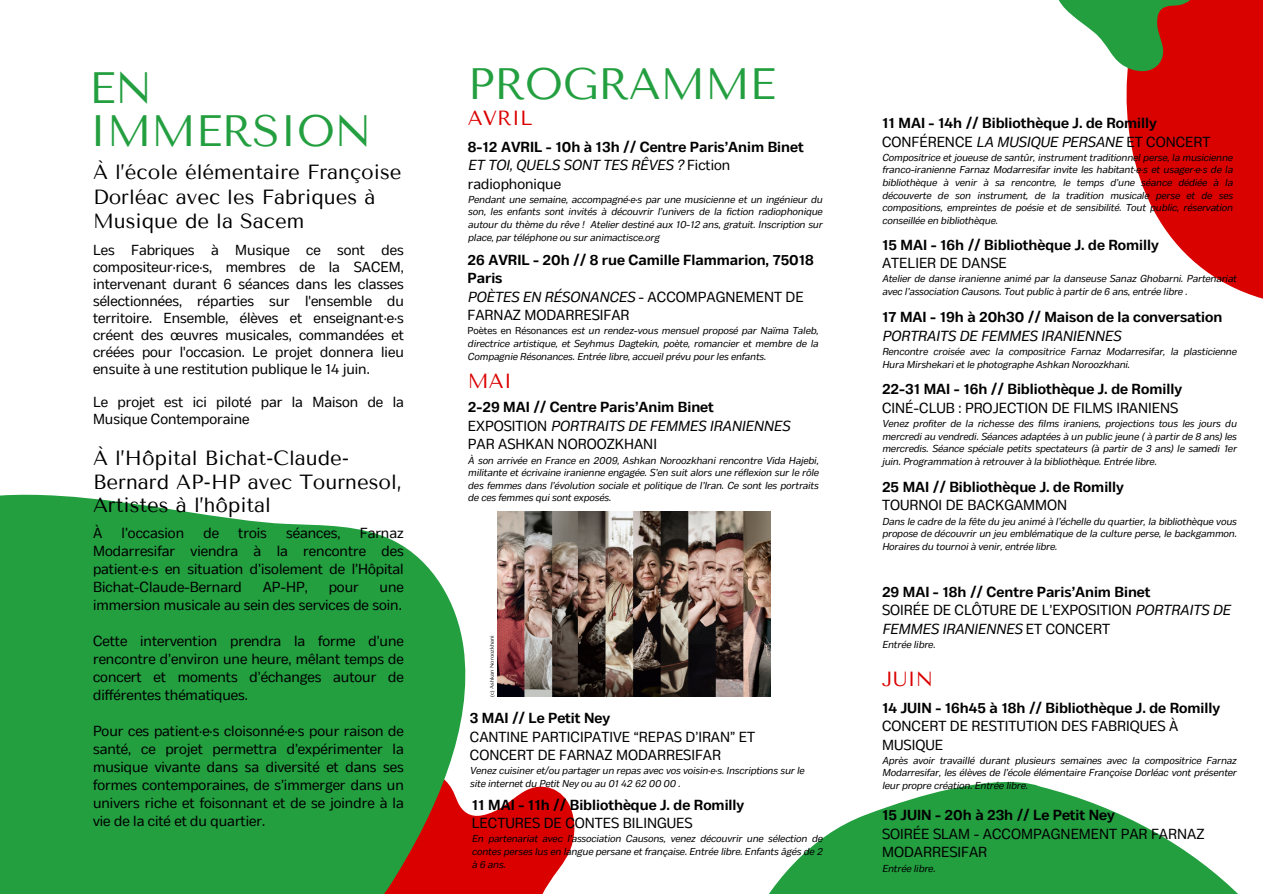
<style>
.page{position:relative;width:1263px;height:894px;background:#fff}
.page>*{position:absolute;margin:0;border:0;box-sizing:border-box;transform-origin:0 0}
.t1{font:43.8px/42.8px "Tenor Sans";letter-spacing:-.01em;color:#239f40}
.t2{font:20.4px/24px "Tenor Sans";color:#000}
.t3{font:20.4px "Tenor Sans";color:#da0000}
.t4{font:14.55px/18px "Body Text";color:#000;text-align:justify}
.t5{font:700 14.55px/18.5px "Body Text";color:#000}
.t6{font:italic 10.05px/12.6px "Body Text";color:#000;text-align:justify}
.t7{font:5.4px "Tenor Sans";color:#000}
.s1{font-weight:400;font-style:italic}
.s2{font-weight:400}
.s3{font-style:normal}
.s4{font-weight:700}
.s5{font-style:italic}
</style>
<div class="page">
<svg style="left:0;top:494px;width:498px;height:399px;background:#37a852"></svg>
<svg style="left:386px;top:584px;width:851px;height:309px"></svg>
<svg style="left:1126px;top:0;width:137px;height:299px;fill:#da0201"></svg>
<svg style="left:1058px;top:0;width:171px;height:94px"></svg>
<img style="left:498px;top:511px;width:272px;height:185px">
<h1 class="t1" style="left:89px;top:67px;width:284px">EN<br>IMMERSION</h1>
<h2 class="t1" style="left:468px;top:63px;width:309px">PROGRAMME</h2>
<h3 class="t3" style="left:468px;top:106px;width:66px">AVRIL</h3>
<h5 class="t5" style="left:468px;top:138px;width:337px">8-12 AVRIL - 10h à 13h // Centre Paris’Anim Binet<br><span class="s1">ET TOI, QUELS SONT TES RÊVES ?</span> <span class="s2">Fiction radiophonique</span></h5>
<h5 class="t6" style="left:468px;top:194px;width:356px">Pendant une semaine, accompagné·e·s par une musicienne et un ingénieur du son, les enfants sont invités à découvrir l’univers de la fiction radiophonique autour du thème du rêve ! Atelier destiné aux 10-12 ans, gratuit. Inscription sur place, par téléphone ou sur animactisce.org</h5>
<h4 class="t2" style="left:93px;top:160px;width:310px">À l’école élémentaire Françoise<br>Dorléac avec les Fabriques à<br>Musique de la Sacem</h4>
<h4 class="t4" style="left:93px;top:243px;width:312px;line-height:16.8px">Les Fabriques à Musique ce sont des compositeur·rice·s, membres de la SACEM, intervenant durant 6 séances dans les classes sélectionnées, réparties sur l'ensemble du territoire. Ensemble, élèves et enseignant·e·s créent des œuvres musicales, commandées et créées pour l'occasion. Le projet donnera lieu ensuite à une restitution publique le 14 juin.</h4>
<h5 class="t4" style="left:93px;top:395px;width:312px;line-height:16.8px">Le projet est ici piloté par la Maison de la<br>Musique Contemporaine</h5>
<h3 class="t5" style="left:468px;top:252px;width:348px">26 AVRIL - 20h // 8 rue Camille Flammarion, 75018<br>Paris<br><span class="s1">POÈTES EN RÉSONANCES</span> <span class="s2">- ACCOMPAGNEMENT DE<br>FARNAZ MODARRESIFAR</span></h3>
<p class="t6" style="left:468px;top:325px;width:352px"><span class="s3">Poètes en Résonances</span> est un rendez-vous mensuel proposé par Naïma Taleb, directrice artistique, et Seyhmus Dagtekin, poète, romancier et membre de la Compagnie Résonances. Entrée libre, accueil prévu pour les enfants.</p>
<p class="t3" style="left:468px;top:369px;width:46px">MAI</p>
<h3 class="t5" style="left:468px;top:399px;width:323px">2-29 MAI // Centre Paris’Anim Binet<br><span class="s2">EXPOSITION</span> <span class="s1">PORTRAITS DE FEMMES IRANIENNES<br></span><span class="s2">PAR ASHKAN NOROOZKHANI</span></h3>
<p class="t6" style="left:468px;top:454px;width:352px">À son arrivée en France en 2009, Ashkan Noroozkhani rencontre Vida Hajebi, militante et écrivaine iranienne engagée. S’en suit alors une réflexion sur le rôle des femmes dans l’évolution sociale et politique de l’Iran. Ce sont les portraits de ces femmes qui sont exposés.</p>
<p class="t2" style="left:93px;top:446px;width:311px">À l’Hôpital Bichat-Claude-<br>Bernard AP-HP avec Tournesol,<br>Artistes à l’hôpital</p>
<h5 class="t4" style="left:93px;top:524px;width:11px">À</h5>
<h5 class="t4" style="left:122px;top:524px;width:64px">l’occasion</h5>
<h5 class="t4" style="left:203px;top:524px;width:17px">de</h5>
<h5 class="t4" style="left:238px;top:524px;width:30px">trois</h5>
<h5 class="t4" style="left:286px;top:524px;width:56px">séances,</h5>
<h5 class="t4" style="left:93px;top:524px;width:312px;text-indent:267px">Farnaz Modarresifar viendra à la rencontre des patient·e·s en situation d’isolement de l’Hôpital Bichat-Claude-Bernard</h5>
<h5 class="t4" style="left:263px;top:578px;width:47px">AP-HP,</h5>
<h5 class="t4" style="left:329px;top:578px;width:32px">pour</h5>
<h5 class="t4" style="left:93px;top:578px;width:312px;text-align:right">une<br>immersion musicale au sein des services de soin.</h5>
<h5 class="t4" style="left:93px;top:632px;width:312px">Cette intervention prendra la forme d’une rencontre d’environ une heure, mêlant temps de concert et moments d’échanges autour de différentes thématiques.</h5>
<h5 class="t4" style="left:93px;top:722px;width:312px">Pour ces patient·e·s cloisonné·e·s pour raison de santé, ce projet permettra d’expérimenter la musique vivante dans sa diversité et dans ses formes contemporaines, de s’immerger dans un univers riche et foisonnant et de se joindre à la vie de la cité et du quartier.</h5>
<p class="t7" style="left:489px;top:696px;width:63px;rotate:-90deg">(c) Ashkan Noroozkhani</p>
<h3 class="t5" style="left:470px;top:709px;width:142px">3 MAI // Le Petit Ney</h3>
<h3 class="t4" style="left:470px;top:728px;width:287px;line-height:18.5px">CANTINE PARTICIPATIVE “REPAS D’IRAN” ET<br>CONCERT DE FARNAZ MODARRESIFAR</h3>
<p class="t6" style="left:470px;top:765px;width:336px">Venez cuisiner et/ou partager un repas avec vos voisin·e·s. Inscriptions sur le site internet du Petit Ney ou au 01 42 62 00 00 .</p>
<h3 class="t5" style="left:472px;top:796px;width:274px">11 MAI - 11h // Bibliothèque J. de Romilly</h3>
<h3 class="t4" style="left:472px;top:815px;width:222px">LECTURES DE CONTES BILINGUES</h3>
<p class="t6" style="left:472px;top:833px;width:352px">En partenariat avec l’association Causons, venez découvrir une sélection de contes perses lus en langue persane et française. Entrée libre. Enfants âgés de 2 à 6 ans.</p>
<h3 class="t5" style="left:882px;top:115px;width:330px">11 MAI - 14h // Bibliothèque J. de Romilly<br><span class="s2">CONFÉRENCE</span> <span class="s1">LA MUSIQUE PERSANE</span> <span class="s2">ET CONCERT</span></h3>
<p class="t6" style="left:882px;top:152px;width:352px">Compositrice et joueuse de santûr, instrument traditionnel perse, la musicienne franco-iranienne Farnaz Modarresifar invite les habitant·e·s et usager·e·s de la bibliothèque à venir à sa rencontre, le temps d’une séance dédiée à la découverte de son instrument, de la tradition musicale perse et de ses compositions, empreintes de poésie et de sensibilité. Tout public, réservation conseillée en bibliothèque.</p>
<h3 class="t5" style="left:882px;top:236px;width:278px">15 MAI - 16h // Bibliothèque J. de Romilly<br><span class="s2">ATELIER DE DANSE</span></h3>
<h3 class="t6" style="left:882px;top:273px;width:356px">Atelier de danse iranienne animé par la danseuse Sanaz Ghobarni. Partenariat avec l’association Causons. Tout public à partir de 6 ans, entrée libre .</h3>
<h4 class="t5" style="left:882px;top:309px;width:342px">17 MAI - 19h à 20h30 // Maison de la conversation<br><span class="s1">PORTRAITS DE FEMMES IRANIENNES</span></h4>
<h4 class="t6" style="left:882px;top:346px;width:356px">Rencontre croisée avec la compositrice Farnaz Modarresifar, la plasticienne<br>Hura Mirshekari et le photographe Ashkan Noroozkhani.</h4>
<h4 class="t5" style="left:882px;top:381px;width:301px">22-31 MAI - 16h // Bibliothèque J. de Romilly<br><span class="s2">CINÉ-CLUB : PROJECTION DE FILMS IRANIENS</span></h4>
<h4 class="t6" style="left:882px;top:418px;width:356px">Venez profiter de la richesse des films iraniens, projections tous les jours du mercredi au vendredi. Séances adaptées à un public jeune ( à partir de 8 ans) les mercredis. Séance spéciale petits spectateurs (à partir de 3 ans) le samedi 1er juin. Programmation à retrouver à la bibliothèque. Entrée libre.</h4>
<h4 class="t5" style="left:882px;top:478px;width:243px">25 MAI // Bibliothèque J. de Romilly<br><span class="s2">TOURNOI DE BACKGAMMON</span></h4>
<h4 class="t6" style="left:882px;top:515px;width:356px">Dans le cadre de la fête du jeu animé à l’échelle du quartier, la bibliothèque vous propose de découvrir un jeu emblématique de la culture perse, le backgammon.<br>Horaires du tournoi à venir, entrée libre.</h4>
<h2 class="t4" style="left:882px;top:583px;width:350px;line-height:18.5px;text-align:left"><span class="s4">29 MAI - 18h // Centre Paris’Anim Binet<br></span>SOIRÉE DE CLÔTURE DE L’EXPOSITION <span class="s5">PORTRAITS DE<br>FEMMES IRANIENNES</span> ET CONCERT</h2>
<h2 class="t6" style="left:882px;top:638px;width:55px">Entrée libre.</h2>
<p class="t3" style="left:882px;top:667px;width:53px">JUIN</p>
<p class="t5" style="left:882px;top:699px;width:340px">14 JUIN - 16h45 à 18h // Bibliothèque J. de Romilly<br><span class="s2">CONCERT DE RESTITUTION DES FABRIQUES À<br>MUSIQUE</span></p>
<p class="t6" style="left:882px;top:754px;width:356px">Après avoir travaillé durant plusieurs semaines avec la compositrice Farnaz Modarresifar, les élèves de l’école élémentaire Françoise Dorléac vont présenter leur propre création. Entrée libre.</p>
<p class="t4" style="left:882px;top:806px;width:324px;line-height:18.5px;text-align:left"><span class="s4">15 JUIN - 20h à 23h // Le Petit Ney<br></span>SOIRÉE SLAM - ACCOMPAGNEMENT PAR FARNAZ<br>MODARRESIFAR</p>
<p class="t6" style="left:882px;top:862px;width:55px">Entrée libre.</p>
</div>
